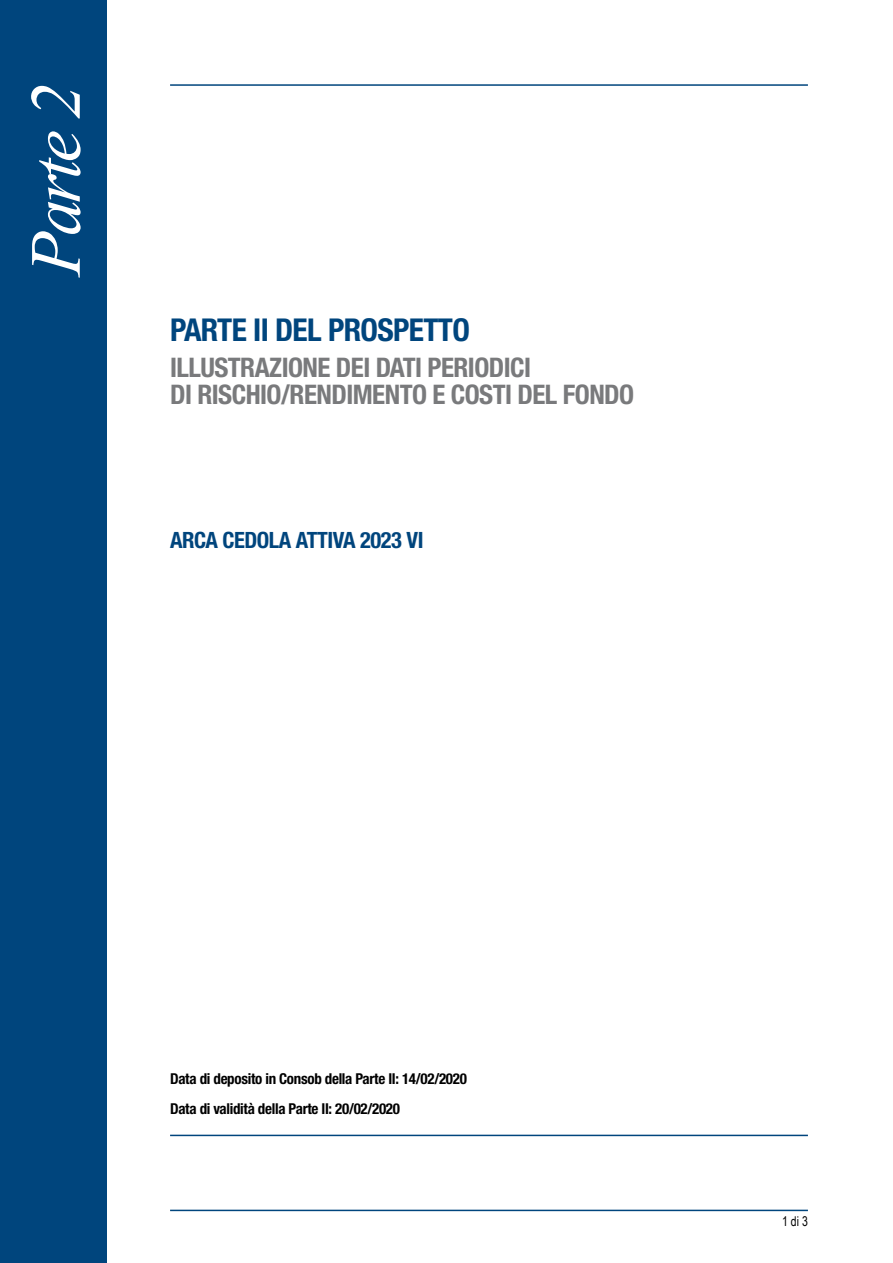
<style>
.page{position:relative;width:893px;height:1263px;background:#fff}
.page>*{position:absolute;margin:0;border:0;box-sizing:border-box;transform-origin:0 0}
.t1{font:italic 72px "Times New Roman";color:#fff}
.t2{font:700 condensed 31.5px "Helvetica Neue LT Std";letter-spacing:-.02em;color:#00457d}
.t3{font:700 condensed 27px/27px "Helvetica Neue LT Std";letter-spacing:-.02em;color:#797a7c}
.t4{font:700 condensed 22.5px "Helvetica Neue LT Std";letter-spacing:-.02em;color:#00457d}
.t5{font:700 condensed 15px/30.8px "Helvetica Neue LT Std";letter-spacing:-.02em;color:#000}
.t6{font:13.5px "Arial Narrow";color:#000;scale:.95 1}
</style>
<div class="page">
<hr style="left:170px;top:1135px;width:638px;height:1px;background:#00457d">
<hr style="left:170px;top:1210px;width:638px;height:1px;background:#00457d">
<hr style="left:170px;top:84px;width:638px;height:2px;background:#00457d">
<div style="left:0;top:0;width:106px;height:1263px;background:#00457d"></div>
<h1 class="t1" style="left:6px;top:276px;width:194px;rotate:-90deg">Parte 2</h1>
<h2 class="t2" style="left:170px;top:311px;width:301px">PARTE II DEL PROSPETTO</h2>
<h3 class="t3" style="left:170px;top:353px;width:466px">ILLUSTRAZIONE DEI DATI PERIODICI<br>DI RISCHIO/RENDIMENTO E COSTI DEL FONDO</h3>
<h3 class="t4" style="left:170px;top:526px;width:255px">ARCA CEDOLA ATTIVA 2023 VI</h3>
<p class="t5" style="left:170px;top:1062px;width:298px">Data di deposito in Consob della Parte II: 14/02/2020<br>Data di validità della Parte II: 20/02/2020</p>
<p class="t6" style="left:782px;top:1211px;width:29px">1 di 3</p>
</div>
